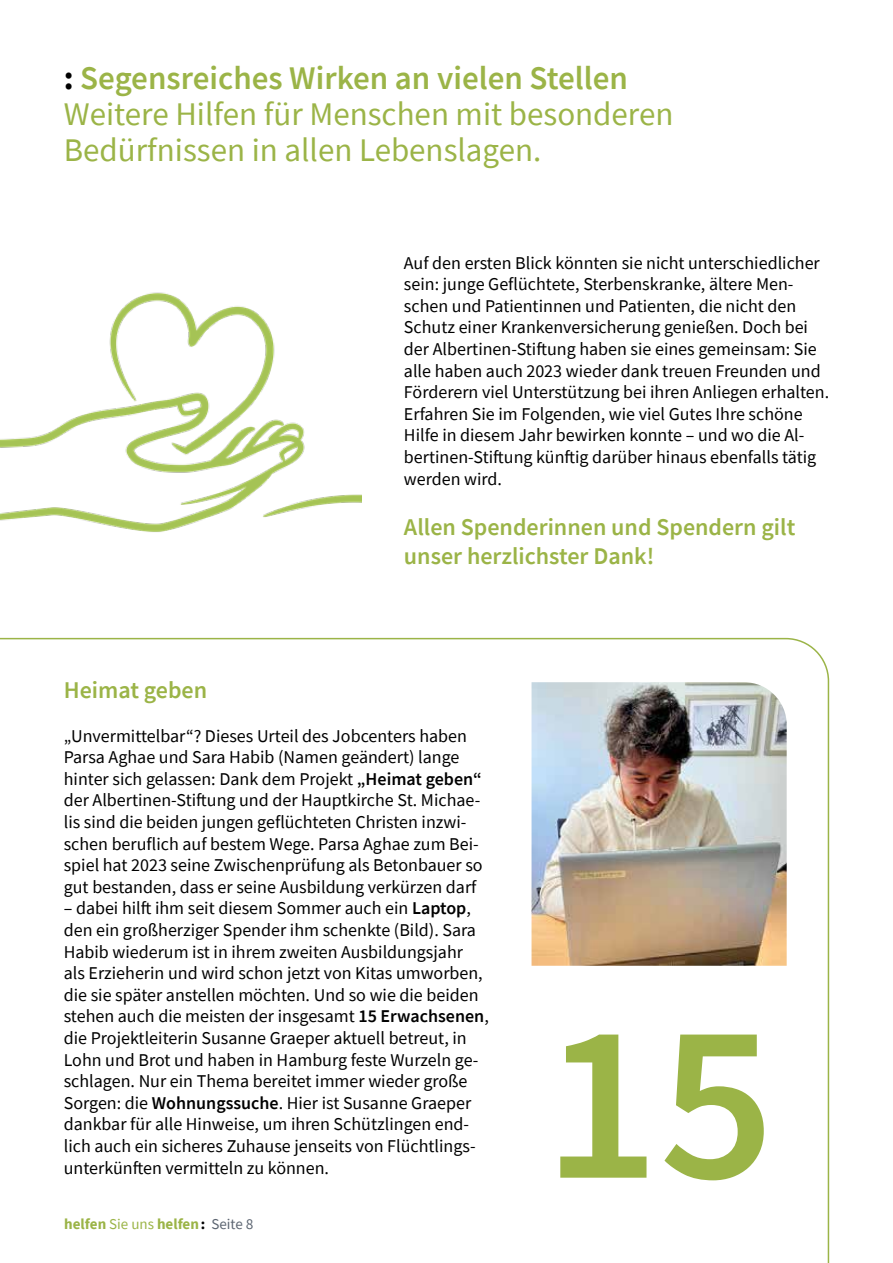
<style>
.page{position:relative;width:893px;height:1263px;background:#fff}
.page>*{position:absolute;margin:0;border:0;box-sizing:border-box;transform-origin:0 0}
.t1{font:600 225px "Source Sans Pro";color:#9bb447}
.t2{font:33px/36px "Source Sans Pro";color:#9bb447}
.t3{font:600 24px/28.8px "Source Sans Pro";color:#9bb447}
.t4{font:18px/21.6px "Source Sans Pro";color:#000}
.t5{font:700 15px "Source Sans Pro";color:#9bb447}
.s1{font-weight:700;color:#000}
.s2{font-weight:600}
.s3{font-weight:400}
.s4{color:#000}
.s5{font-weight:400;color:#5c6571}
</style>
<div class="page">
<svg style="left:0;top:637px;width:830px;height:626px"></svg>
<img style="left:531px;top:682px;width:256px;height:284px">
<img style="left:0;top:292px;width:361px;height:240px">
<h2 class="t2" style="left:64px;top:59px;width:611px"><span class="s1">:</span> <span class="s2">Segensreiches Wirken an vielen Stellen<br></span>Weitere Hilfen für Menschen mit besonderen<br>Bedürfnissen in allen Lebenslagen.</h2>
<p class="t4" style="left:404px;top:252px;width:427px">Auf den ersten Blick könnten sie nicht unterschiedlicher sein: junge Geflüchtete, Sterbenskranke, ältere Men&shy;schen und Patientinnen und Patienten, die nicht den Schutz einer Krankenversicherung genießen. Doch bei der Albertinen-Stiftung haben sie eines gemeinsam: Sie alle haben auch 2023 wieder dank treuen Freunden und Förderern viel Unterstützung bei ihren Anliegen erhalten.<br>Erfahren Sie im Folgenden, wie viel Gutes Ihre schöne Hilfe in diesem Jahr bewirken konnte – und wo die Al&shy;bertinen-Stiftung künftig darüber hinaus ebenfalls tätig werden wird.</p>
<h3 class="t3" style="left:404px;top:512px;width:393px">Allen Spenderinnen und Spendern gilt unser herzlichster Dank!</h3>
<h3 class="t3" style="left:64px;top:676px;width:145px">Heimat geben</h3>
<p class="t4" style="left:64px;top:725px;width:420px">„Unvermittelbar“? Dieses Urteil des Jobcenters haben Parsa Aghae und Sara Habib (Namen geändert) lange hinter sich gelassen: Dank dem Projekt <span class="s2">„Heimat geben“ </span>der Albertinen-Stiftung und der Hauptkirche St. Michae&shy;lis sind die beiden jungen geflüchteten Christen inzwi&shy;schen beruflich auf bestem Wege. Parsa Aghae zum Bei&shy;spiel hat 2023 seine Zwischenprüfung als Betonbauer so gut bestanden, dass er seine Ausbildung verkürzen darf</p>
<p class="t4" style="left:64px;top:897px;width:426px">– dabei hilft ihm seit diesem Sommer auch ein <span class="s2">Laptop</span>, den ein großherziger Spender ihm schenkte (Bild). Sara Habib wiederum ist in ihrem zweiten Ausbildungsjahr<br>als Erzieherin und wird schon jetzt von Kitas umworben, die sie später anstellen möchten. Und so wie die beiden stehen auch die meisten der insgesamt <span class="s2">15 Erwachsenen</span>, die Projektleiterin Susanne Graeper aktuell betreut, in Lohn und Brot und haben in Hamburg feste Wurzeln ge&shy;schlagen. Nur ein Thema bereitet immer wieder große Sorgen: die <span class="s2">Wohnungssuche</span>. Hier ist Susanne Graeper dankbar für alle Hinweise, um ihren Schützlingen end&shy;lich auch ein sicheres Zuhause jenseits von Flüchtlings&shy;unterkünften vermitteln zu können.</p>
<p class="t5" style="left:64px;top:1213px;width:191px">helfen <span class="s3">Sie uns</span> helfen<span class="s4">:</span> <span class="s5">Seite 8</span></p>
<h1 class="t1" style="left:544px;top:955px;width:232px">15</h1>
</div>
